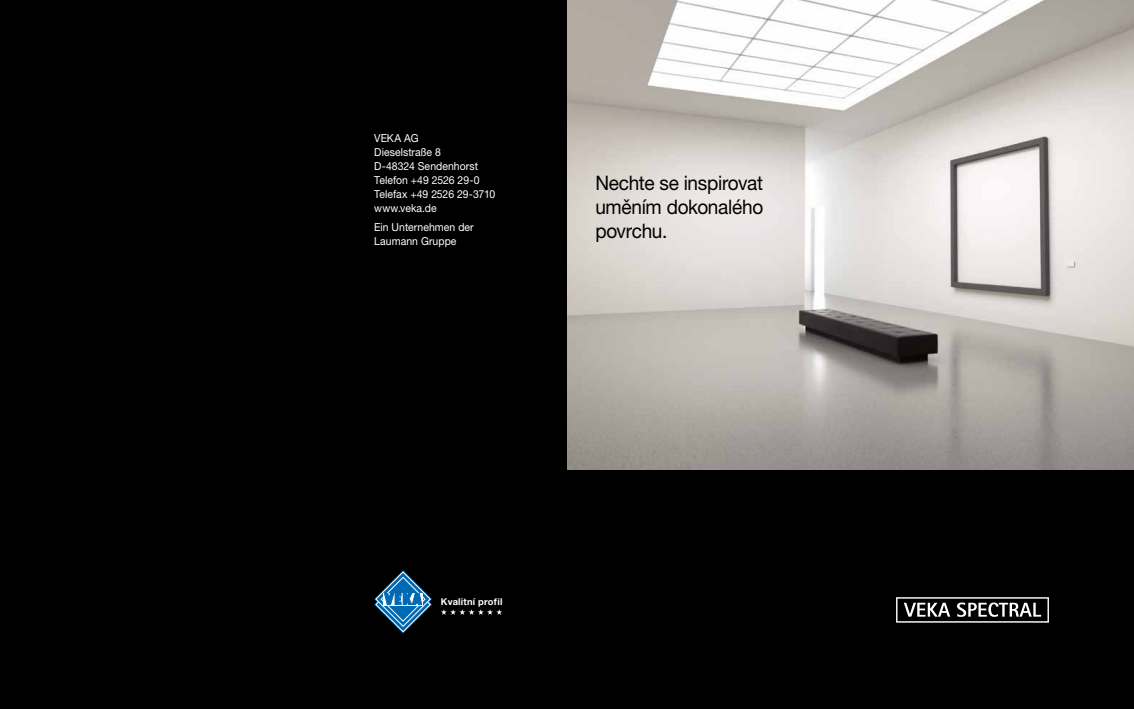
<style>
.page{position:relative;width:1134px;height:709px;background:#fff}
.page>*{position:absolute;margin:0;border:0;box-sizing:border-box;transform-origin:0 0}
.t1{font:20px/24px "Helvetica Neue LT Pro";letter-spacing:-.015em;color:#000;text-align:justify;scale:.95 1}
.t2{font:11px/14px "Helvetica Neue LT Pro";letter-spacing:.005em;color:#fff;scale:.95 1}
.t3{font:700 9.4px "Helvetica Neue CE";letter-spacing:.025em;color:#fff}
</style>
<div class="page">
<div style="left:567px;top:0;width:567px;height:709px;background:#000"></div>
<img style="left:567px;top:0;width:567px;height:470px">
<svg style="left:896px;top:597px;width:153px;height:25px"></svg>
<div style="left:0;top:0;width:567px;height:709px;background:#000"></div>
<svg style="left:374px;top:570px;width:58px;height:63px"></svg>
<svg style="left:441px;top:609px;width:61px;height:6px"></svg>
<p class="t2" style="left:374px;top:130px;width:129px">VEKA AG<br>Dieselstraße 8<br>D-48324 Sendenhorst<br>Telefon +49 2526 29-0<br>Telefax +49 2526 29-3710 www.veka.de</p>
<p class="t2" style="left:374px;top:220px;width:106px">Ein Unternehmen der<br>Laumann Gruppe</p>
<h1 class="t1" style="left:595px;top:170px;width:178px">Nechte se inspirovat uměním dokonalého povrchu.</h1>
<p class="t3" style="left:441px;top:595px;width:63px">Kvalitní profil</p>
</div>
